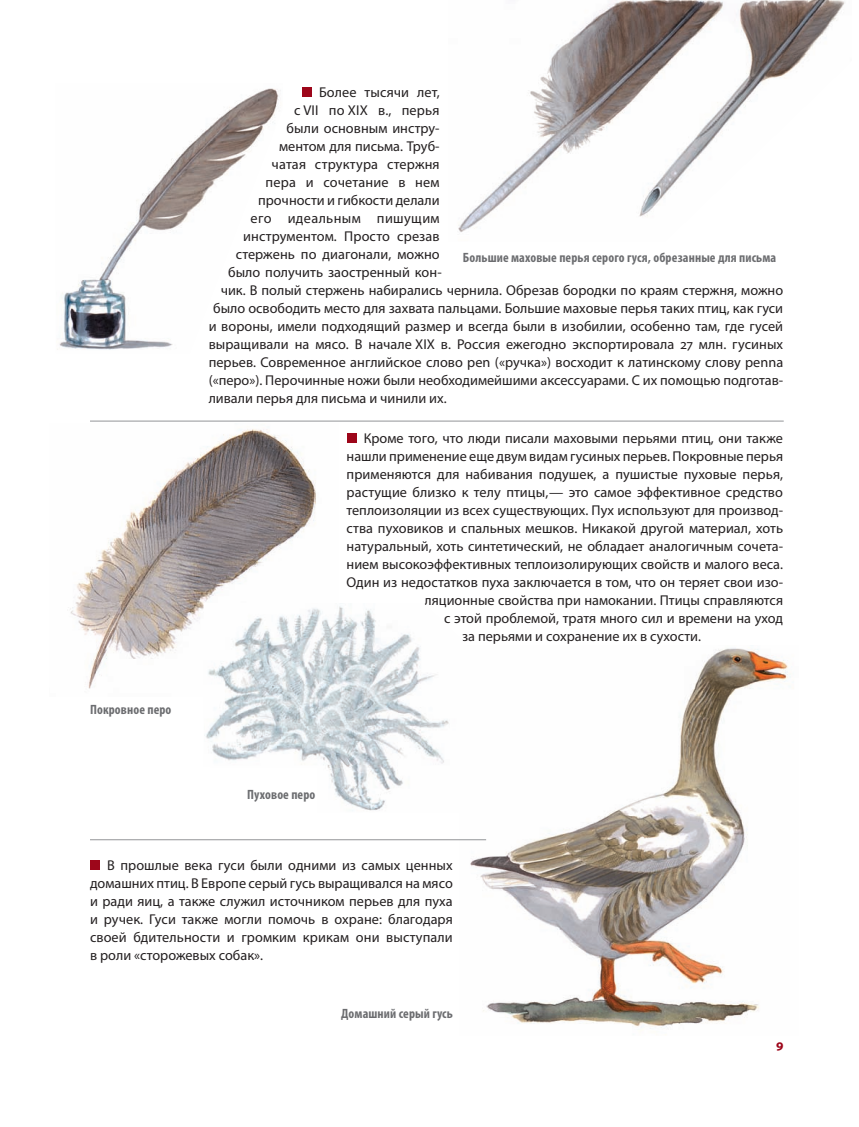
<style>
.page{position:relative;width:859px;height:1127px;background:#fff}
.page>*{position:absolute;margin:0;border:0;box-sizing:border-box;transform-origin:0 0}
.t1{font:14.25px/18px "Myriad Pro";color:#231f20;text-align:justify}
.t2{font:14.25px "Myriad Pro";letter-spacing:.025em;color:#231f20}
.t3{font:700 condensed 13.5px "Myriad Pro";letter-spacing:.01em;color:#6c6d70}
.t4{font:700 13.5px "Myriad Pro";color:#9d061a}
</style>
<div class="page">
<div style="left:347px;top:433px;width:9px;height:10px;background:#9d061a"></div>
<div style="left:302px;top:87px;width:10px;height:10px;background:#9d061a"></div>
<img style="left:459px;top:648px;width:332px;height:381px">
<img style="left:458px;top:0;width:387px;height:232px">
<img style="left:57px;top:88px;width:224px;height:262px">
<img style="left:70px;top:429px;width:246px;height:260px">
<hr style="left:90px;top:421px;width:694px;height:1px;background:#939598">
<hr style="left:90px;top:839px;width:396px;height:1px;background:#939598">
<img style="left:204px;top:603px;width:259px;height:210px">
<div style="left:90px;top:860px;width:10px;height:10px;background:#9d061a"></div>
<p class="t1" style="left:319px;top:84px;width:122px">Более тысячи лет,</p>
<p class="t1" style="left:294px;top:102px;width:147px">с VII по XIX в., перья</p>
<p class="t1" style="left:287px;top:120px;width:154px">были основным инстру-</p>
<p class="t1" style="left:279px;top:138px;width:162px">ментом для письма. Труб-</p>
<p class="t1" style="left:272px;top:156px;width:170px">чатая структура стержня</p>
<p class="t1" style="left:266px;top:174px;width:176px">пера и сочетание в нем</p>
<p class="t1" style="left:258px;top:192px;width:183px">прочности и гибкости делали</p>
<p class="t2" style="left:251px;top:213px;width:191px">его идеальным пишущим</p>
<p class="t1" style="left:243px;top:228px;width:198px">инструментом. Просто срезав</p>
<p class="t1" style="left:236px;top:246px;width:206px">стержень по диагонали, можно</p>
<p class="t1" style="left:228px;top:264px;width:215px">было получить заостренный кон-</p>
<p class="t1" style="left:221px;top:282px;width:564px">чик. В полый стержень набирались чернила. Обрезав бородки по краям стержня, можно</p>
<p class="t1" style="left:213px;top:300px;width:571px">было освободить место для захвата пальцами. Большие маховые перья таких птиц, как гуси</p>
<p class="t1" style="left:209px;top:318px;width:576px">и вороны, имели подходящий размер и всегда были в изобилии, особенно там, где гусей</p>
<p class="t1" style="left:209px;top:336px;width:576px">выращивали на мясо. В начале XIX в. Россия ежегодно экспортировала 27 млн. гусиных</p>
<p class="t1" style="left:209px;top:354px;width:576px">перьев. Современное английское слово pen («ручка») восходит к латинскому слову penna</p>
<p class="t1" style="left:209px;top:372px;width:576px">(«перо»). Перочинные ножи были необходимейшими аксессуарами. С их помощью подготав-</p>
<p class="t1" style="left:209px;top:390px;width:240px">ливали перья для письма и чинили их.</p>
<p class="t3" style="left:463px;top:253px;width:315px">Большие маховые перья серого гуся, обрезанные для письма</p>
<p class="t3" style="left:90px;top:704px;width:83px">Покровное перо</p>
<p class="t1" style="left:364px;top:430px;width:421px">Кроме того, что люди писали маховыми перьями птиц, они также</p>
<p class="t1" style="left:347px;top:448px;width:438px">нашли применение еще двум видам гусиных перьев. Покровные перья</p>
<p class="t1" style="left:347px;top:466px;width:438px">применяются для набивания подушек, а пушистые пуховые перья,</p>
<p class="t1" style="left:347px;top:484px;width:438px">растущие близко к телу птицы, — это самое эффективное средство</p>
<p class="t1" style="left:347px;top:502px;width:438px">теплоизоляции из всех существующих. Пух используют для производ-</p>
<p class="t1" style="left:347px;top:520px;width:438px">ства пуховиков и спальных мешков. Никакой другой материал, хоть</p>
<p class="t1" style="left:347px;top:538px;width:438px">натуральный, хоть синтетический, не обладает аналогичным сочета-</p>
<p class="t1" style="left:347px;top:556px;width:438px">нием высокоэффективных теплоизолирующих свойств и малого веса.</p>
<p class="t1" style="left:347px;top:574px;width:438px">Один из недостатков пуха заключается в том, что он теряет свои изо-</p>
<p class="t1" style="left:425px;top:592px;width:360px">ляционные свойства при намокании. Птицы справляются</p>
<p class="t1" style="left:444px;top:610px;width:341px">с этой проблемой, тратя много сил и времени на уход</p>
<p class="t1" style="left:462px;top:628px;width:240px">за перьями и сохранение их в сухости.</p>
<p class="t3" style="left:247px;top:789px;width:70px">Пуховое перо</p>
<p class="t1" style="left:90px;top:857px;width:364px;text-indent:17px">В прошлые века гуси были одними из самых ценных домашних птиц. В Европе серый гусь выращивался на мясо и ради яиц, а также служил источником перьев для пуха и ручек. Гуси также могли помочь в охране: благодаря своей бдительности и громким крикам они выступали в роли «сторожевых собак».</p>
<p class="t3" style="left:341px;top:1008px;width:113px">Домашний серый гусь</p>
<p class="t4" style="left:776px;top:1039px;width:9px">9</p>
</div>
